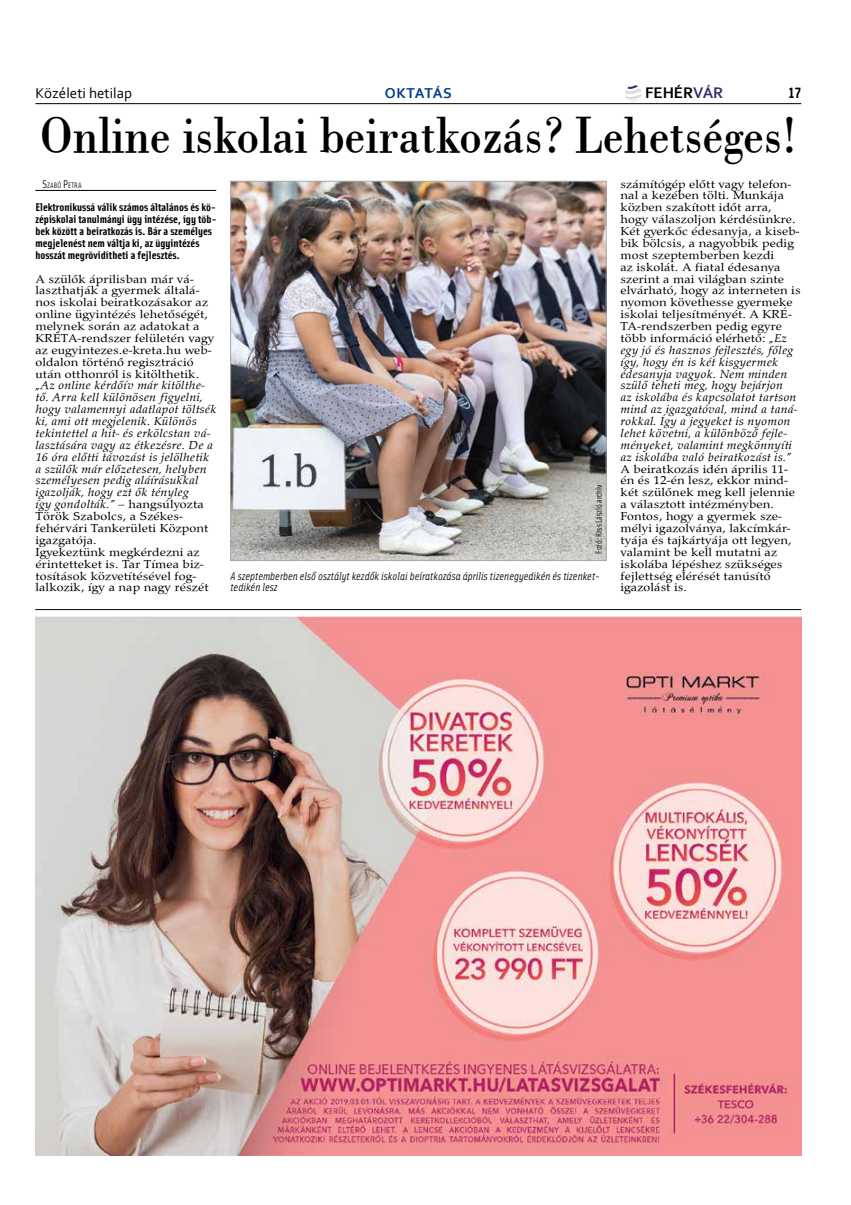
<style>
.page{position:relative;width:851px;height:1205px;background:#fff}
.page>*{position:absolute;margin:0;border:0;box-sizing:border-box;transform-origin:0 0}
.t1{font:52.5px "Bodoni PFL";color:#000;scale:.88 1}
.t2{font:700 16.12px "Corbel";color:#000}
.t3{font:15px "Corbel";color:#000}
.t4{font:700 15px "Corbel";letter-spacing:.01em;color:#023f88}
.t5{font:700 15px "Solex";color:#000}
.t6{font:11.88px/11.9px "Palladius";letter-spacing:.01em;color:#000;scale:1.11 1}
.t7{font:italic 11.88px/11.9px "Palladius";letter-spacing:.01em;color:#000;scale:1.11 1}
.t8{font:700 11.25px/11.9px "Solex";color:#000;scale:1.07 1}
.t9{font:italic 11.25px/11.9px "Solex";color:#000}
.t10{font:8.75px "Solex";color:#000}
.t11{font:7.88px "Solex";color:#000}
.s1{color:#3c316c}
.s2{font-size:11.25px}
.s3{font-style:normal}
.s4{font-style:italic}
</style>
<div class="page">
<hr style="left:35px;top:103px;width:766px;height:1px;background:#000">
<svg style="left:625px;top:85px;width:16px;height:17px"></svg>
<hr style="left:35px;top:190px;width:181px;height:1px;background:#000">
<img style="left:232px;top:183px;width:372px;height:376px">
<div style="left:230px;top:181px;width:376px;height:380px;border:1px solid #a7a9ac"></div>
<hr style="left:35px;top:609px;width:766px;height:1px;background:#000">
<img style="left:35px;top:617px;width:766px;height:538px">
<h2 class="t2" style="left:645px;top:83px;width:80px">FEHÉR<span class="s1">VÁR</span></h2>
<h1 class="t1" style="left:40px;top:98px;width:862px">Online iskolai beiratkozás? Lehetséges!</h1>
<p class="t3" style="left:35px;top:84px;width:98px">Közéleti hetilap</p>
<p class="t4" style="left:385px;top:84px;width:69px">OKTATÁS</p>
<p class="t5" style="left:788px;top:83px;width:14px">17</p>
<p class="t11" style="left:43px;top:180px;width:41px"><span class="s2">S</span>ZABÓ <span class="s2">P</span>ETRA</p>
<p class="t8" style="left:35px;top:201px;width:171px">Elektronikussá válik számos általános és kö&shy;zépiskolai tanulmányi ügy intézése, így töb&shy;bek között a beiratkozás is. Bár a személyes megjelenést nem váltja ki, az ügyintézés hosszát megrövidítheti a fejlesztés.</p>
<p class="t6" style="left:35px;top:273px;width:163px">A szülők áprilisban már vá&shy;laszthatják a gyermek általá&shy;nos iskolai beiratkozásakor az online ügyintézés lehetőségét, melynek során az adatokat a<br>KRÉTA-rendszer felületén vagy az eugyintezes.e-kreta.hu web&shy;oldalon történő regisztráció után otthonról is kitölthetik.</p>
<p class="t7" style="left:35px;top:380px;width:164px">„Az online kérdőív már kitölthe&shy;tő. Arra kell különösen figyelni, hogy valamennyi adatlapot töltsék ki, ami ott megjelenik. Különös tekintettel a hit- és erkölcstan vá&shy;lasztására vagy az étkezésre. De a<br>16 óra előtti távozást is jelölhetik a szülők már előzetesen, helyben személyesen pedig aláírásukkal igazolják, hogy ezt ők tényleg<br>így gondolták.” <span class="s3">– hangsúlyozta<br>Török Szabolcs, a Székes&shy;fehérvári Tankerületi Központ igazgatója.<br>Igyekeztünk megkérdezni az érintetteket is. Tar Tímea biz&shy;tosítások közvetítésével fog&shy;lalkozik, így a nap nagy részét</span></p>
<p class="t10" style="left:593px;top:554px;width:71px;rotate:-90deg">Fotó: Kiss László archív</p>
<p class="t9" style="left:230px;top:569px;width:371px">A szeptemberben első osztályt kezdők iskolai beíratkozása április tizenegyedikén és tizenket&shy;tedikén lesz</p>
<p class="t6" style="left:620px;top:178px;width:164px">számítógép előtt vagy telefon&shy;nal a kezében tölti. Munkája közben szakított időt arra, hogy válaszoljon kérdésünkre.<br>Két gyerkőc édesanyja, a kiseb&shy;bik bölcsis, a nagyobbik pedig most szeptemberben kezdi<br>az iskolát. A fiatal édesanya szerint a mai világban szinte elvárható, hogy az interneten is nyomon követhesse gyermeke iskolai teljesítményét. A KRÉ-<br>TA-rendszerben pedig egyre több információ elérhető: <span class="s4">„Ez egy jó és hasznos fejlesztés, főleg így, hogy én is két kisgyermek édesanyja vagyok. Nem minden szülő teheti meg, hogy bejárjon<br>az iskolába és kapcsolatot tartson mind az igazgatóval, mind a taná&shy;rokkal. Így a jegyeket is nyomon lehet követni, a különböző fejle&shy;ményeket, valamint megkönnyíti az iskolába való beiratkozást is.”</span></p>
<p class="t6" style="left:620px;top:463px;width:159px">A beiratkozás idén április 11- én és 12-én lesz, ekkor mind&shy;két szülőnek meg kell jelennie a választott intézményben.<br>Fontos, hogy a gyermek sze&shy;mélyi igazolványa, lakcímkár&shy;tyája és tajkártyája ott legyen, valamint be kell mutatni az iskolába lépéshez szükséges fejlettség elérését tanúsító igazolást is.</p>
</div>
